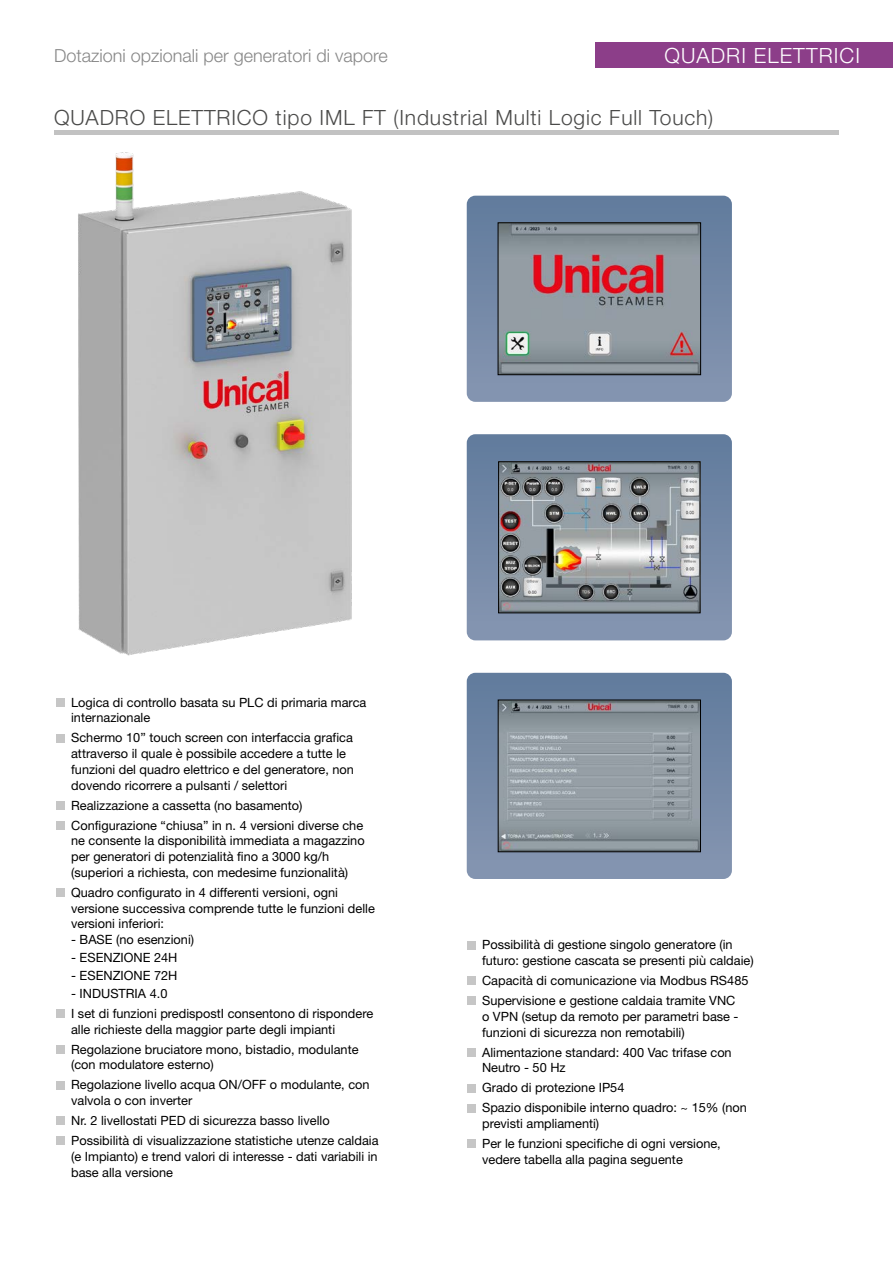
<style>
.page{position:relative;width:893px;height:1263px;background:#fff}
.page>*{position:absolute;margin:0;border:0;box-sizing:border-box;transform-origin:0 0}
.t1{font:300 21px "Helvetica Neue";letter-spacing:.04em;color:#4a4a49}
.t2{font:300 21px "Helvetica Neue";letter-spacing:.05em;color:#fff}
.t3{font:300 18px "Helvetica Neue";color:#878787}
.t4{font:12.75px/15.8px "Helvetica Neue";color:#000}
</style>
<div class="page">
<hr style="left:54px;top:131px;width:785px;height:4px;background:#c2c2c2">
<div style="left:595px;top:42px;width:298px;height:26px;background:#8c3e89"></div>
<div style="left:56px;top:698px;width:9px;height:9px;background:#c6c6c6"></div>
<div style="left:56px;top:734px;width:9px;height:8px;background:#c6c6c6"></div>
<div style="left:56px;top:801px;width:9px;height:9px;background:#c6c6c6"></div>
<div style="left:56px;top:821px;width:9px;height:9px;background:#c6c6c6"></div>
<div style="left:56px;top:888px;width:9px;height:9px;background:#c6c6c6"></div>
<div style="left:56px;top:1009px;width:9px;height:9px;background:#c6c6c6"></div>
<div style="left:56px;top:1045px;width:9px;height:8px;background:#c6c6c6"></div>
<div style="left:56px;top:1081px;width:9px;height:8px;background:#c6c6c6"></div>
<div style="left:56px;top:1116px;width:9px;height:9px;background:#c6c6c6"></div>
<div style="left:56px;top:1136px;width:9px;height:9px;background:#c6c6c6"></div>
<div style="left:467px;top:941px;width:9px;height:8px;background:#c6c6c6"></div>
<div style="left:467px;top:977px;width:9px;height:8px;background:#c6c6c6"></div>
<div style="left:467px;top:997px;width:9px;height:8px;background:#c6c6c6"></div>
<div style="left:467px;top:1048px;width:9px;height:9px;background:#c6c6c6"></div>
<div style="left:467px;top:1084px;width:9px;height:8px;background:#c6c6c6"></div>
<div style="left:467px;top:1104px;width:9px;height:8px;background:#c6c6c6"></div>
<div style="left:467px;top:1140px;width:9px;height:8px;background:#c6c6c6"></div>
<img style="left:78px;top:152px;width:274px;height:504px">
<svg style="left:467px;top:196px;width:265px;height:206px;background:#7287a5"></svg>
<img style="left:500px;top:225px;width:199px;height:148px">
<div style="left:498px;top:223px;width:203px;height:152px;border:1px solid #000"></div>
<svg style="left:467px;top:434px;width:265px;height:206px;background:#7287a6"></svg>
<img style="left:500px;top:463px;width:198px;height:148px">
<div style="left:498px;top:461px;width:202px;height:152px;border:1px solid #000"></div>
<svg style="left:467px;top:673px;width:265px;height:206px;background:#7287a5"></svg>
<img style="left:500px;top:702px;width:199px;height:148px">
<div style="left:498px;top:700px;width:203px;height:152px;border:1px solid #000"></div>
<h2 class="t3" style="left:54px;top:45px;width:335px">Dotazioni opzionali per generatori di vapore</h2>
<h1 class="t2" style="left:664px;top:43px;width:197px">QUADRI ELETTRICI</h1>
<h1 class="t1" style="left:54px;top:105px;width:661px">QUADRO ELETTRICO tipo IML FT (Industrial Multi Logic Full Touch)</h1>
<p class="t4" style="left:71px;top:694px;width:297px">Logica di controllo basata su PLC di primaria marca internazionale</p>
<p class="t4" style="left:71px;top:730px;width:284px">Schermo 10” touch screen con interfaccia grafica attraverso il quale è possibile accedere a tutte le funzioni del quadro elettrico e del generatore, non dovendo ricorrere a pulsanti / selettori</p>
<p class="t4" style="left:71px;top:795px;width:294px;line-height:20px">Realizzazione a cassetta (no basamento)<br>Configurazione “chiusa” in n. 4 versioni diverse che</p>
<p class="t4" style="left:71px;top:833px;width:295px">ne consente la disponibilità immediata a magazzino per generatori di potenzialità fino a 3000 kg/h (superiori a richiesta, con medesime funzionalità)</p>
<p class="t4" style="left:71px;top:884px;width:305px">Quadro configurato in 4 differenti versioni, ogni versione successiva comprende tutte le funzioni delle versioni inferiori:</p>
<p class="t4" style="left:71px;top:932px;width:124px">- BASE (no esenzioni)</p>
<p class="t4" style="left:71px;top:949px;width:108px">- ESENZIONE 24H</p>
<p class="t4" style="left:71px;top:967px;width:108px">- ESENZIONE 72H</p>
<p class="t4" style="left:71px;top:983px;width:304px;line-height:20px">- INDUSTRIA 4.0<br>I set di funzioni predispostI consentono di rispondere</p>
<p class="t4" style="left:71px;top:1019px;width:289px;line-height:20px">alle richieste della maggior parte degli impianti<br>Regolazione bruciatore mono, bistadio, modulante</p>
<p class="t4" style="left:71px;top:1055px;width:300px;line-height:20px">(con modulatore esterno)<br>Regolazione livello acqua ON/OFF o modulante, con</p>
<p class="t4" style="left:71px;top:1090px;width:309px;line-height:20px">valvola o con inverter<br>Nr. 2 livellostati PED di sicurezza basso livello<br>Possibilità di visualizzazione statistiche utenze caldaia</p>
<p class="t4" style="left:71px;top:1148px;width:308px">(e Impianto) e trend valori di interesse - dati variabili in base alla versione</p>
<p class="t4" style="left:482px;top:937px;width:273px">Possibilità di gestione singolo generatore (in futuro: gestione cascata se presenti più caldaie)</p>
<p class="t4" style="left:482px;top:970px;width:268px;line-height:20px">Capacità di comunicazione via Modbus RS485<br>Supervisione e gestione caldaia tramite VNC</p>
<p class="t4" style="left:482px;top:1008px;width:258px">o VPN (setup da remoto per parametri base - funzioni di sicurezza non remotabili)</p>
<p class="t4" style="left:482px;top:1044px;width:251px">Alimentazione standard: 400 Vac trifase con<br>Neutro - 50 Hz</p>
<p class="t4" style="left:482px;top:1078px;width:266px;line-height:20px">Grado di protezione IP54<br>Spazio disponibile interno quadro: ~ 15% (non</p>
<p class="t4" style="left:482px;top:1113px;width:240px;line-height:20px">previsti ampliamenti)<br>Per le funzioni specifiche di ogni versione,</p>
<p class="t4" style="left:482px;top:1151px;width:202px">vedere tabella alla pagina seguente</p>
</div>
